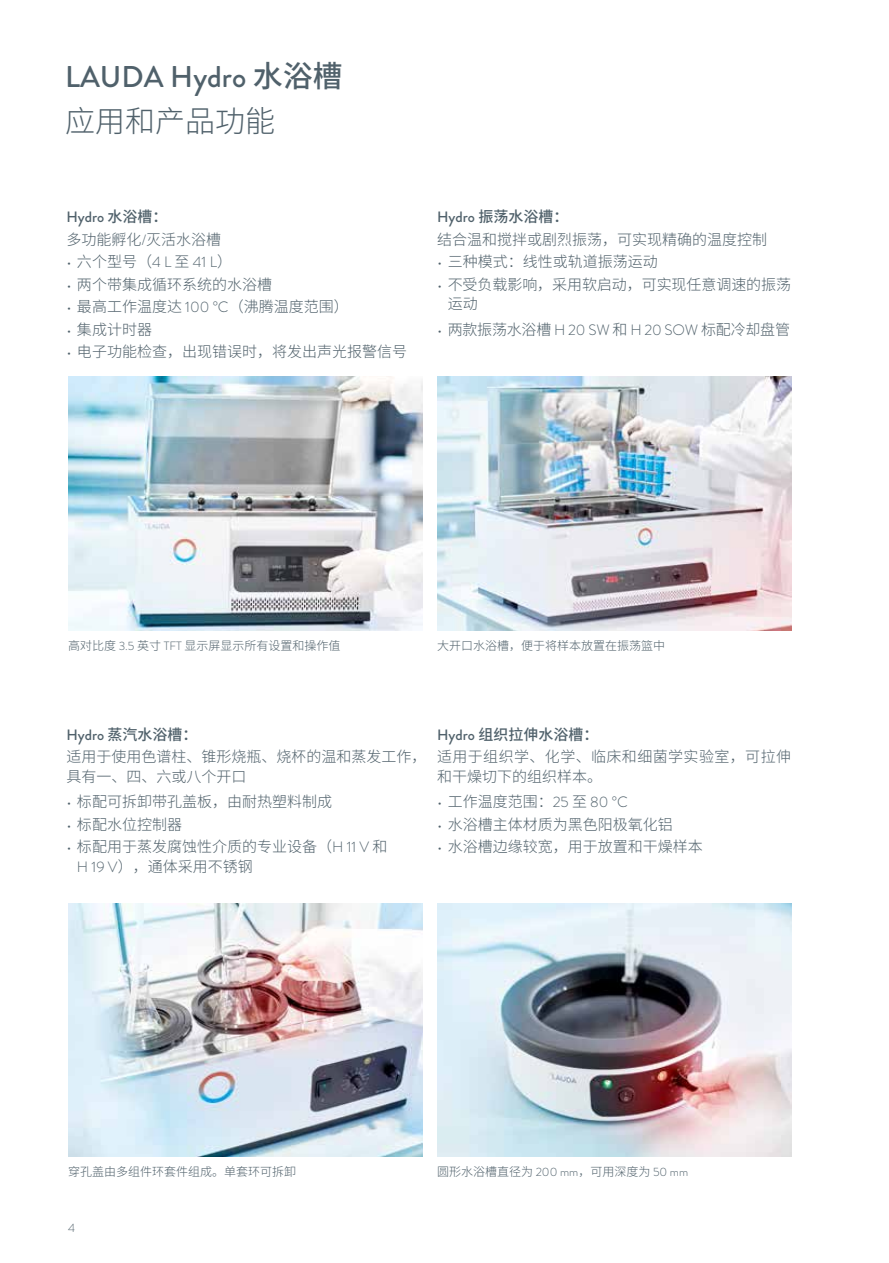
<style>
.page{position:relative;width:889px;height:1263px;background:#fff}
.page>*{position:absolute;margin:0;border:0;box-sizing:border-box;transform-origin:0 0}
.t1{font:500 30px "Brandon Grotesque";color:#50616b}
.t2{font:300 30px "Source Han Sans SC";color:#50616b}
.t3{font:300 15px/22.5px "Source Han Sans SC";color:#50616b}
.t4{font:300 15px/22.5px "Source Han Sans SC";letter-spacing:.025em;color:#50616b}
.t5{font:500 15px "Brandon Grotesque";color:#50616b}
.t6{font:300 12px "Source Han Sans SC";color:#50616b}
.t7{font:300 12px "Brandon Grotesque";color:#50616b}
.s1{font-family:"Source Han Sans SC"}
.s2{font-family:"Brandon Grotesque"}
.s3{font-family:"Brandon Grotesque";font-weight:500}
.s4{font-weight:500}
</style>
<div class="page">
<img style="left:437px;top:377px;width:354px;height:253px">
<img style="left:68px;top:377px;width:354px;height:253px">
<img style="left:437px;top:903px;width:354px;height:254px">
<img style="left:68px;top:903px;width:354px;height:254px">
<h1 class="t1" style="left:65px;top:56px;width:279px">LAUDA Hydro <span class="s1">水浴槽</span></h1>
<h1 class="t2" style="left:65px;top:104px;width:211px">应用和产品功能</h1>
<p class="t5" style="left:66px;top:207px;width:103px">Hydro <span class="s1">水浴槽：</span></p>
<p class="t3" style="left:66px;top:228px;width:156px">多功能孵化<span class="s2">/</span>灭活水浴槽</p>
<p class="t3" style="left:66px;top:251px;width:167px"><span class="s2">•</span> 六个型号（<span class="s2">4 L</span> 至 <span class="s2">41 L</span>）</p>
<p class="t3" style="left:66px;top:273px;width:207px"><span class="s2">•</span> 两个带集成循环系统的水浴槽</p>
<p class="t3" style="left:66px;top:296px;width:284px"><span class="s2">•</span> 最高工作温度达 <span class="s2">100 °C</span>（沸腾温度范围）</p>
<p class="t3" style="left:66px;top:318px;width:87px"><span class="s2">•</span> 集成计时器</p>
<p class="t3" style="left:66px;top:341px;width:342px"><span class="s2">•</span> 电子功能检查，出现错误时，将发出声光报警信号</p>
<p class="t3" style="left:437px;top:206px;width:331px"><span class="s3">Hydro</span> <span class="s4">振荡水浴槽：<br></span>结合温和搅拌或剧烈振荡，可实现精确的温度控制</p>
<p class="t3" style="left:437px;top:251px;width:222px"><span class="s2">•</span> 三种模式：线性或轨道振荡运动</p>
<p class="t3" style="left:448px;top:275px;width:345px;line-height:19.5px;text-indent:-11px"><span class="s2">•</span> 不受负载影响，采用软启动，可实现任意调速的振荡运动</p>
<p class="t3" style="left:437px;top:318px;width:354px"><span class="s2">•</span> 两款振荡水浴槽 <span class="s2">H 20 SW</span> 和 <span class="s2">H 20 SOW</span> 标配冷却盘管</p>
<p class="t6" style="left:68px;top:638px;width:274px">高对比度 <span class="s2">3.5</span> 英寸 <span class="s2">TFT</span> 显示屏显示所有设置和操作值</p>
<p class="t6" style="left:437px;top:638px;width:229px">大开口水浴槽，便于将样本放置在振荡篮中</p>
<p class="t3" style="left:66px;top:723px;width:362px"><span class="s3">Hydro</span> <span class="s4">蒸汽水浴槽：<br></span>适用于使用色谱柱、锥形烧瓶、烧杯的温和蒸发工作，</p>
<p class="t3" style="left:66px;top:765px;width:181px">具有一、四、六或八个开口</p>
<p class="t3" style="left:66px;top:791px;width:267px"><span class="s2">•</span> 标配可拆卸带孔盖板，由耐热塑料制成</p>
<p class="t3" style="left:66px;top:813px;width:117px"><span class="s2">•</span> 标配水位控制器</p>
<p class="t3" style="left:77px;top:837px;width:312px;line-height:19.5px;text-indent:-11px"><span class="s2">•</span> 标配用于蒸发腐蚀性介质的专业设备（<span class="s2">H 11 V</span> 和<br><span class="s2">H 19 V</span>），通体采用不锈钢</p>
<p class="t4" style="left:437px;top:723px;width:355px"><span class="s3">Hydro</span> <span class="s4">组织拉伸水浴槽：<br></span>适用于组织学、化学、临床和细菌学实验室，可拉伸</p>
<p class="t3" style="left:437px;top:765px;width:166px">和干燥切下的组织样本。</p>
<p class="t3" style="left:437px;top:791px;width:192px"><span class="s2">•</span> 工作温度范围：<span class="s2">25</span> 至 <span class="s2">80 °C</span></p>
<p class="t3" style="left:437px;top:813px;width:237px"><span class="s2">•</span> 水浴槽主体材质为黑色阳极氧化铝</p>
<p class="t3" style="left:437px;top:836px;width:267px"><span class="s2">•</span> 水浴槽边缘较宽，用于放置和干燥样本</p>
<p class="t6" style="left:68px;top:1165px;width:229px">穿孔盖由多组件环套件组成。单套环可拆卸</p>
<p class="t6" style="left:437px;top:1165px;width:253px">圆形水浴槽直径为 <span class="s2">200 mm</span>，可用深度为 <span class="s2">50 mm</span></p>
<p class="t7" style="left:68px;top:1219px;width:8px">4</p>
</div>
